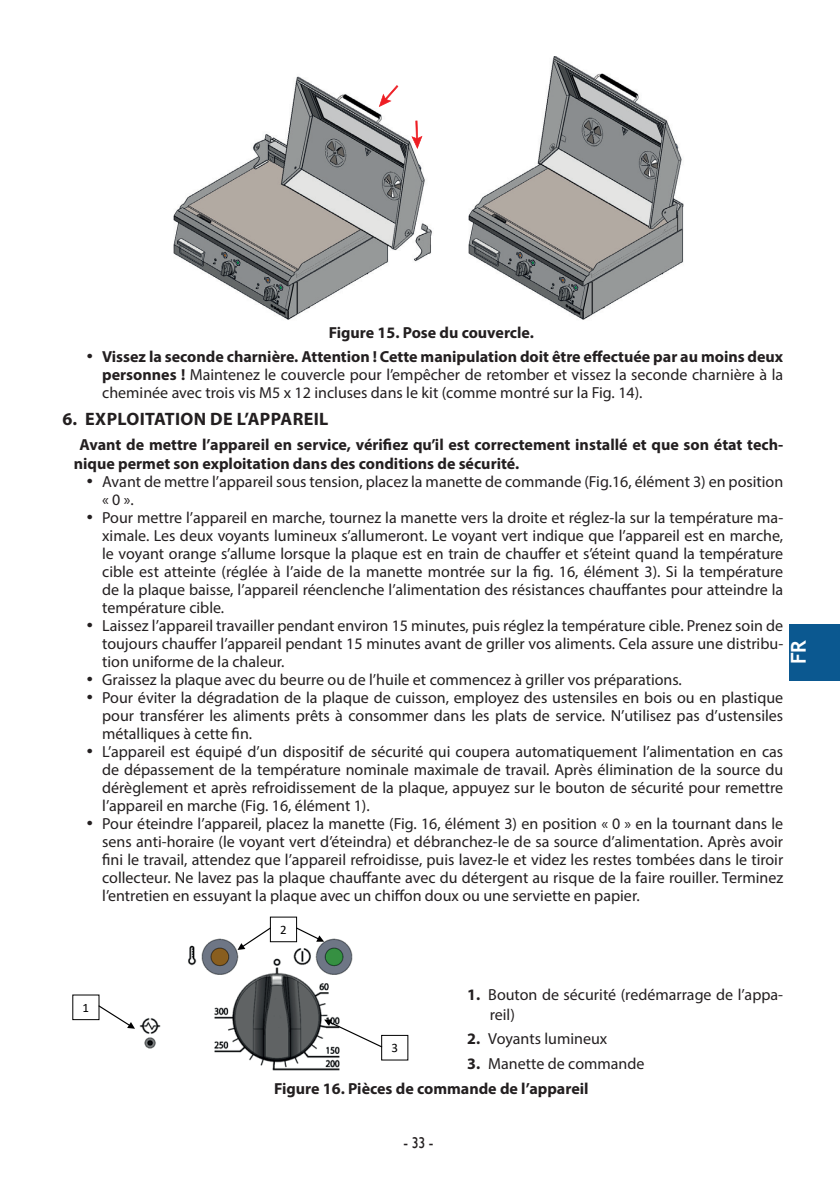
<style>
.page{position:relative;width:840px;height:1191px;background:#fff}
.page>*{position:absolute;margin:0;border:0;box-sizing:border-box;transform-origin:0 0}
.t1{font:700 20.6px "Trebuchet MS";color:#fff}
.t2{font:700 18px "Myriad Pro";letter-spacing:.02em;color:#231f20}
.t3{font:16px/18px "Myriad Pro";color:#231f20;text-align:justify}
.t4{font:700 16px/19.2px "Myriad Pro";color:#231f20}
.t5{font:16px "Humanst 521 EU";color:#231f20;scale:.86 1}
.t6{font:12.8px "Calibri";color:#000001}
.s1{font-family:"Humanst 521 EU";font-weight:700}
.s2{font-weight:700}
.s3{font-weight:400}
</style>
<div class="page">
<div style="left:788px;top:624px;width:51px;height:56px;background:#0b5890"></div>
<img style="left:173px;top:76px;width:259px;height:244px">
<img style="left:468px;top:57px;width:216px;height:263px">
<svg style="left:411px;top:121px;width:11px;height:28px"></svg>
<svg style="left:378px;top:85px;width:20px;height:22px"></svg>
<img style="left:131px;top:938px;width:222px;height:133px">
<div style="left:72px;top:994px;width:27px;height:26px;border:1px solid #000001"></div>
<div style="left:381px;top:1035px;width:27px;height:25px;border:1px solid #000001"></div>
<div style="left:270px;top:917px;width:26px;height:24px;background:#fff"></div>
<div style="left:270px;top:916px;width:27px;height:26px;border:1px solid #000001"></div>
<svg style="left:97px;top:1004px;width:38px;height:24px"></svg>
<svg style="left:295px;top:926px;width:29px;height:15px"></svg>
<svg style="left:324px;top:1019px;width:59px;height:29px"></svg>
<svg style="left:237px;top:926px;width:35px;height:24px"></svg>
<p class="t4" style="left:328px;top:322px;width:207px">Figure 15. Pose du couvercle.</p>
<p class="t3" style="left:102px;top:347px;width:682px;text-indent:-17px"><span class="s1">•</span> <span class="s2">Vissez la seconde charnière. Attention ! Cette manipulation doit être effectuée par au moins deux personnes !</span> Maintenez le couvercle pour l’empêcher de retomber et vissez la seconde charnière à la cheminée avec trois vis M5 x 12 incluses dans le kit (comme montré sur la Fig. 14).</p>
<p class="t2" style="left:63px;top:407px;width:267px">6. EXPLOITATION DE L’APPAREIL</p>
<p class="t4" style="left:74px;top:434px;width:710px;text-indent:6px">Avant de mettre l’appareil en service, vérifiez qu’il est correctement installé et que son état tech&shy;nique permet son exploitation dans des conditions de sécurité.</p>
<p class="t3" style="left:102px;top:472px;width:682px;text-indent:-17px"><span class="s1">•</span> Avant de mettre l’appareil sous tension, placez la manette de commande (Fig.16, élément 3) en position « 0 ».</p>
<p class="t3" style="left:102px;top:508px;width:682px;text-indent:-17px"><span class="s1">•</span> Pour mettre l’appareil en marche, tournez la manette vers la droite et réglez-la sur la température ma&shy;ximale. Les deux voyants lumineux s’allumeront. Le voyant vert indique que l’appareil est en marche, le voyant orange s’allume lorsque la plaque est en train de chauffer et s’éteint quand la température cible est atteinte (réglée à l’aide de la manette montrée sur la fig. 16, élément 3). Si la température de la plaque baisse, l’appareil réenclenche l’alimentation des résistances chauffantes pour atteindre la température cible.</p>
<p class="t3" style="left:102px;top:616px;width:682px;text-indent:-17px"><span class="s1">•</span> Laissez l’appareil travailler pendant environ 15 minutes, puis réglez la température cible. Prenez soin de toujours chauffer l’appareil pendant 15 minutes avant de griller vos aliments. Cela assure une distribu&shy;tion uniforme de la chaleur.</p>
<p class="t3" style="left:85px;top:670px;width:598px"><span class="s1">•</span> Graissez la plaque avec du beurre ou de l’huile et commencez à griller vos préparations.</p>
<p class="t3" style="left:102px;top:688px;width:682px;text-indent:-17px"><span class="s1">•</span> Pour éviter la dégradation de la plaque de cuisson, employez des ustensiles en bois ou en plastique pour transférer les aliments prêts à consommer dans les plats de service. N’utilisez pas d’ustensiles métalliques à cette fin.</p>
<p class="t3" style="left:102px;top:742px;width:682px;text-indent:-17px"><span class="s1">•</span> L’appareil est équipé d’un dispositif de sécurité qui coupera automatiquement l’alimentation en cas de dépassement de la température nominale maximale de travail. Après élimination de la source du dérèglement et après refroidissement de la plaque, appuyez sur le bouton de sécurité pour remettre l’appareil en marche (Fig. 16, élément 1).</p>
<p class="t3" style="left:102px;top:814px;width:682px;text-indent:-17px"><span class="s1">•</span> Pour éteindre l’appareil, placez la manette (Fig. 16, élément 3) en position « 0 » en la tournant dans le sens anti-horaire (le voyant vert d’éteindra) et débranchez-le de sa source d’alimentation. Après avoir fini le travail, attendez que l’appareil refroidisse, puis lavez-le et videz les restes tombées dans le tiroir collecteur. Ne lavez pas la plaque chauffante avec du détergent au risque de la faire rouiller. Terminez l’entretien en essuyant la plaque avec un chiffon doux ou une serviette en papier.</p>
<p class="t1" style="left:785px;top:664px;width:26px;rotate:-90deg">FR</p>
<p class="t6" style="left:83px;top:998px;width:8px">1</p>
<p class="t6" style="left:280px;top:921px;width:8px">2</p>
<p class="t3" style="left:489px;top:985px;width:295px;line-height:19.2px;text-indent:-23px"><span class="s2">1.</span> Bouton de sécurité (redémarrage de l’appa&shy;reil)</p>
<p class="t3" style="left:467px;top:1029px;width:141px"><span class="s2">2.</span> Voyants lumineux</p>
<p class="t4" style="left:274px;top:1051px;width:372px;line-height:24.8px;text-indent:193px">3. <span class="s3">Manette de commande<br></span>Figure 16. Pièces de commande de l’appareil</p>
<p class="t6" style="left:391px;top:1039px;width:8px">3</p>
<p class="t5" style="left:403px;top:1133px;width:36px">- 33 -</p>
</div>
